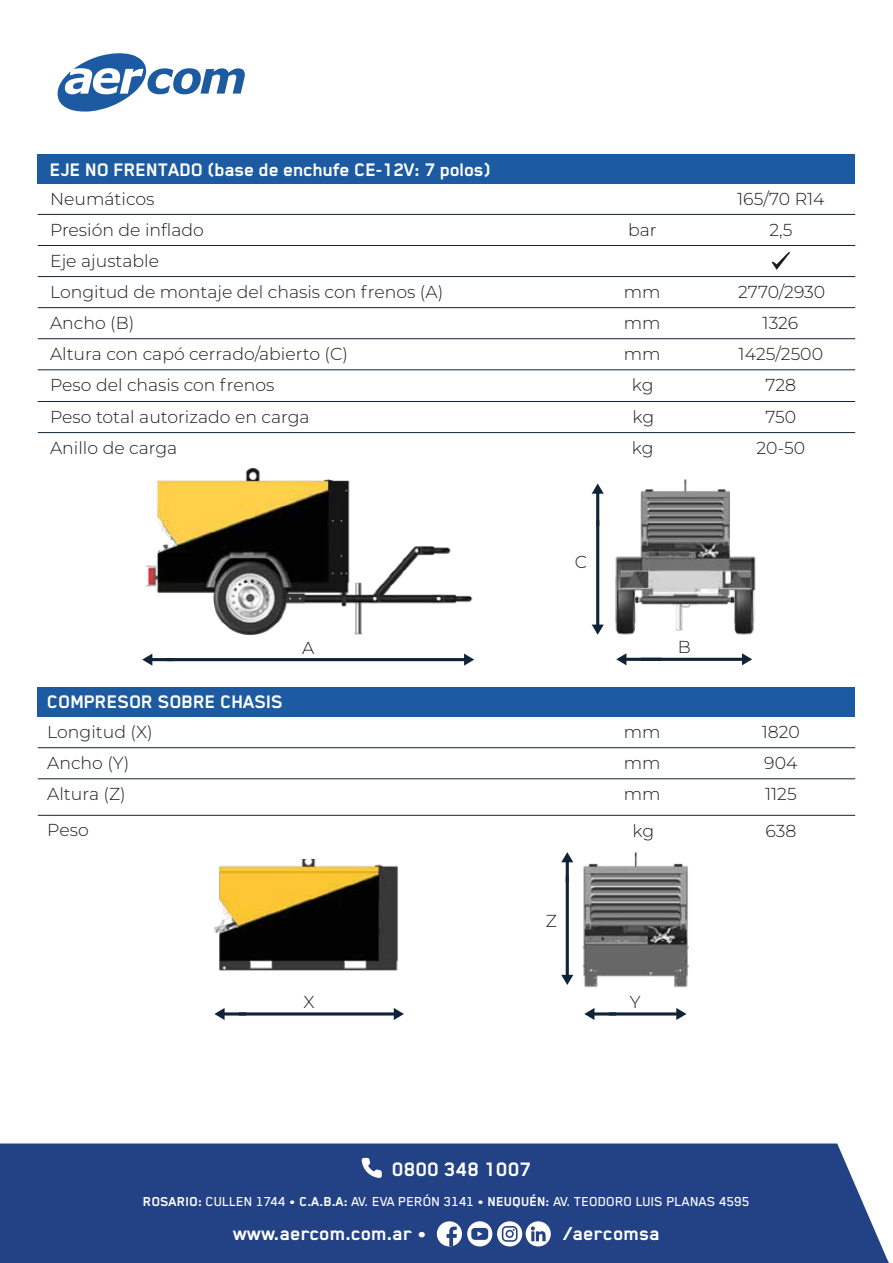
<style>
.page{position:relative;width:893px;height:1263px;background:#fff}
.page>*{position:absolute;margin:0;border:0;box-sizing:border-box;transform-origin:0 0}
.t1{font:700 22.5px "Blender Pro";color:#fff}
.t2{font:700 21.75px "Blender Pro";color:#fff}
.t3{font:700 21px "Blender Pro";letter-spacing:-.015em;color:#fff}
.t4{font:300 17.25px/31px "Montserrat";color:#1d1d1b}
.t5{font:500 15px "Blender Pro";color:#fff}
.s1{font-weight:700}
</style>
<div class="page">
<img style="left:213px;top:860px;width:185px;height:111px">
<svg style="left:214px;top:1008px;width:190px;height:12px"></svg>
<svg style="left:584px;top:1008px;width:102px;height:12px"></svg>
<svg style="left:561px;top:852px;width:12px;height:133px"></svg>
<svg style="left:616px;top:653px;width:136px;height:12px"></svg>
<svg style="left:592px;top:483px;width:12px;height:152px"></svg>
<svg style="left:142px;top:653px;width:332px;height:13px"></svg>
<div style="left:38px;top:154px;width:817px;height:30px;background:#1c5aa2"></div>
<hr style="left:38px;top:214px;width:817px;height:1px;background:#102438">
<hr style="left:38px;top:245px;width:817px;height:1px;background:#102438">
<hr style="left:38px;top:276px;width:817px;height:1px;background:#102438">
<hr style="left:38px;top:307px;width:817px;height:1px;background:#102438">
<hr style="left:38px;top:338px;width:817px;height:1px;background:#102438">
<hr style="left:38px;top:370px;width:817px;height:1px;background:#102438">
<svg style="left:771px;top:252px;width:19px;height:18px"></svg>
<div style="left:38px;top:687px;width:817px;height:30px;background:#1c5aa2"></div>
<hr style="left:38px;top:747px;width:817px;height:1px;background:#102438">
<hr style="left:38px;top:778px;width:817px;height:1px;background:#102438">
<hr style="left:38px;top:401px;width:817px;height:1px;background:#102438">
<hr style="left:38px;top:432px;width:817px;height:1px;background:#102438">
<img style="left:145px;top:467px;width:328px;height:169px">
<img style="left:615px;top:479px;width:141px;height:156px">
<img style="left:582px;top:852px;width:107px;height:136px">
<hr style="left:38px;top:815px;width:817px;height:1px;background:#102438">
<div style="left:0;top:1143px;width:889px;height:120px;background:#234285"></div>
<div style="left:467px;top:1221px;width:25px;height:25px;background:#fff;border-radius:50%"></div>
<div style="left:437px;top:1221px;width:25px;height:25px;background:#fff;border-radius:50%"></div>
<svg style="left:446px;top:1226px;width:11px;height:20px"></svg>
<div style="left:497px;top:1221px;width:25px;height:25px;background:#fff;border-radius:50%"></div>
<svg style="left:502px;top:1226px;width:15px;height:16px"></svg>
<div style="left:526px;top:1221px;width:25px;height:25px;background:#fff;border-radius:50%"></div>
<svg style="left:531px;top:1226px;width:15px;height:15px"></svg>
<svg style="left:471px;top:1228px;width:17px;height:12px"></svg>
<svg style="left:362px;top:1158px;width:20px;height:20px"></svg>
<svg style="left:57px;top:53px;width:188px;height:59px"></svg>
<p class="t3" style="left:50px;top:159px;width:443px">EJE NO FRENTADO (base de enchufe CE-12V: 7 polos)</p>
<p class="t4" style="left:50px;top:183px;width:155px">Neumáticos<br>Presión de inflado<br>Eje ajustable</p>
<p class="t4" style="left:628px;top:214px;width:30px">bar</p>
<p class="t4" style="left:737px;top:183px;width:89px;text-align:center">165/70 R14<br>2,5</p>
<p class="t4" style="left:50px;top:276px;width:395px">Longitud de montaje del chasis con frenos (A)</p>
<p class="t4" style="left:624px;top:276px;width:38px">mm</p>
<p class="t4" style="left:738px;top:276px;width:89px">2770/2930</p>
<p class="t4" style="left:50px;top:307px;width:86px">Ancho (B)</p>
<p class="t4" style="left:624px;top:307px;width:38px">mm</p>
<p class="t4" style="left:763px;top:307px;width:37px">1326</p>
<p class="t4" style="left:50px;top:338px;width:299px">Altura con capó cerrado/abierto (C)</p>
<p class="t4" style="left:624px;top:338px;width:38px">mm</p>
<p class="t4" style="left:739px;top:338px;width:86px">1425/2500</p>
<p class="t4" style="left:50px;top:369px;width:226px">Peso del chasis con frenos</p>
<p class="t4" style="left:632px;top:369px;width:23px">kg</p>
<p class="t4" style="left:765px;top:369px;width:32px">728</p>
<p class="t4" style="left:50px;top:401px;width:261px">Peso total autorizado en carga</p>
<p class="t4" style="left:632px;top:401px;width:24px">kg kg</p>
<p class="t4" style="left:50px;top:432px;width:129px">Anillo de carga</p>
<p class="t4" style="left:765px;top:401px;width:32px">750</p>
<p class="t4" style="left:756px;top:432px;width:50px">20-50</p>
<p class="t4" style="left:575px;top:545px;width:14px">C</p>
<p class="t4" style="left:302px;top:631px;width:14px">A</p>
<p class="t4" style="left:678px;top:631px;width:15px">B</p>
<p class="t3" style="left:47px;top:690px;width:238px">COMPRESOR SOBRE CHASIS</p>
<p class="t4" style="left:47px;top:716px;width:107px">Longitud (X)<br>Ancho (Y)<br>Altura (Z)</p>
<p class="t4" style="left:624px;top:716px;width:38px;text-align:justify">mm mm mm</p>
<p class="t4" style="left:762px;top:716px;width:40px">1820<br>904<br>1125</p>
<p class="t4" style="left:47px;top:814px;width:43px">Peso</p>
<p class="t4" style="left:633px;top:815px;width:23px">kg</p>
<p class="t4" style="left:765px;top:815px;width:32px">638</p>
<p class="t4" style="left:546px;top:905px;width:13px">Z</p>
<p class="t4" style="left:304px;top:986px;width:13px">X</p>
<p class="t4" style="left:630px;top:986px;width:12px">Y</p>
<h1 class="t1" style="left:392px;top:1157px;width:141px">0800 348 1007</h1>
<p class="t5" style="left:143px;top:1193px;width:608px"><span class="s1">ROSARIO:</span> CULLEN 1744 • <span class="s1">C.A.B.A:</span> AV. EVA PERÓN 3141 • <span class="s1">NEUQUÉN:</span> AV. TEODORO LUIS PLANAS 4595</p>
<p class="t2" style="left:233px;top:1222px;width:196px">www.aercom.com.ar •</p>
<p class="t2" style="left:564px;top:1222px;width:98px">/aercomsa</p>
</div>
